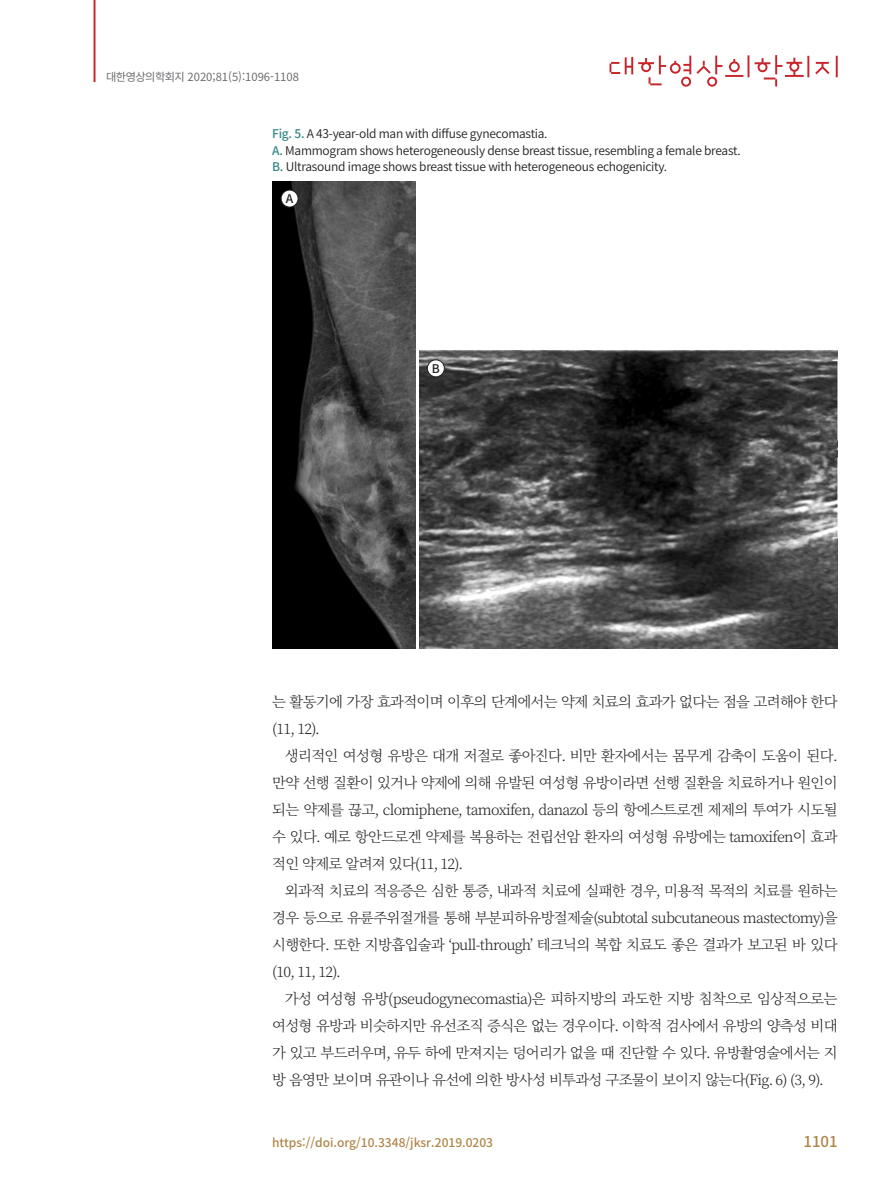
<style>
.page{position:relative;width:893px;height:1191px;background:#fff}
.page>*{position:absolute;margin:0;border:0;box-sizing:border-box;transform-origin:0 0}
.t1{font:500 15px "Noto Sans CJ Kkr";color:#b08548}
.t2{font:300 14.4px/27px "Noto Serif CJ Kkr";letter-spacing:-.05em;color:#231f20;text-align:justify}
.t3{font:600 12px/16.5px "Noto Sans CJ Kkr";letter-spacing:-.02em;color:#231f20}
.t4{font:500 12px "Noto Sans CJ Kkr";color:#b08548}
.t5{font:500 12px "Noto Sans CJ Kkr";color:#231f20}
.t6{font:11.25px "Noto Sans CJ Kkr";color:#6c6d70}
.s1{font-weight:500;color:#328886}
</style>
<div class="page">
<hr style="left:94px;top:0;width:1px;height:82px;background:#c8242b">
<svg style="left:609px;top:55px;width:229px;height:32px"></svg>
<img style="left:272px;top:181px;width:143px;height:467px">
<img style="left:419px;top:351px;width:419px;height:297px">
<div style="left:281px;top:190px;width:17px;height:17px;background:#fff;border-radius:50%"></div>
<div style="left:281px;top:190px;width:17px;height:17px;border:1px solid #231f20;border-radius:50%"></div>
<div style="left:427px;top:360px;width:17px;height:17px;background:#fff;border-radius:50%"></div>
<div style="left:427px;top:360px;width:18px;height:17px;border:1px solid #231f20;border-radius:50%"></div>
<p class="t6" style="left:106px;top:70px;width:194px">대한영상의학회지 2020;81(5):1096-1108</p>
<p class="t3" style="left:272px;top:126px;width:470px"><span class="s1">Fig. 5.</span> A 43-year-old man with diffuse gynecomastia.<br><span class="s1">A.</span> Mammogram shows heterogeneously dense breast tissue, resembling a female breast.<br><span class="s1">B.</span> Ultrasound image shows breast tissue with heterogeneous echogenicity.</p>
<p class="t5" style="left:286px;top:192px;width:9px">A</p>
<p class="t5" style="left:432px;top:362px;width:10px">B</p>
<p class="t2" style="left:272px;top:688px;width:567px">는 활동기에 가장 효과적이며 이후의 단계에서는 약제 치료의 효과가 없다는 점을 고려해야 한다 (11, 12).</p>
<p class="t2" style="left:272px;top:742px;width:567px;text-indent:13px">생리적인 여성형 유방은 대개 저절로 좋아진다. 비만 환자에서는 몸무게 감축이 도움이 된다. 만약 선행 질환이 있거나 약제에 의해 유발된 여성형 유방이라면 선행 질환을 치료하거나 원인이 되는 약제를 끊고, clomiphene, tamoxifen, danazol 등의 항에스트로겐 제제의 투여가 시도될 수 있다. 예로 항안드로겐 약제를 복용하는 전립선암 환자의 여성형 유방에는 tamoxifen이 효과 적인 약제로 알려져 있다(11, 12).</p>
<p class="t2" style="left:272px;top:877px;width:567px;text-indent:13px">외과적 치료의 적응증은 심한 통증, 내과적 치료에 실패한 경우, 미용적 목적의 치료를 원하는 경우 등으로 유륜주위절개를 통해 부분피하유방절제술(subtotal subcutaneous mastectomy)을 시행한다. 또한 지방흡입술과 ‘pull-through’ 테크닉의 복합 치료도 좋은 결과가 보고된 바 있다 (10, 11, 12).</p>
<p class="t2" style="left:272px;top:985px;width:567px;text-indent:13px">가성 여성형 유방(pseudogynecomastia)은 피하지방의 과도한 지방 침착으로 임상적으로는 여성형 유방과 비슷하지만 유선조직 증식은 없는 경우이다. 이학적 검사에서 유방의 양측성 비대 가 있고 부드러우며, 유두 하에 만져지는 덩어리가 없을 때 진단할 수 있다. 유방촬영술에서는 지 방 음영만 보이며 유관이나 유선에 의한 방사성 비투과성 구조물이 보이지 않는다(Fig. 6) (3, 9).</p>
<p class="t4" style="left:272px;top:1135px;width:222px">https://doi.org/10.3348/jksr.2019.0203</p>
<p class="t1" style="left:803px;top:1132px;width:36px">1101</p>
</div>
